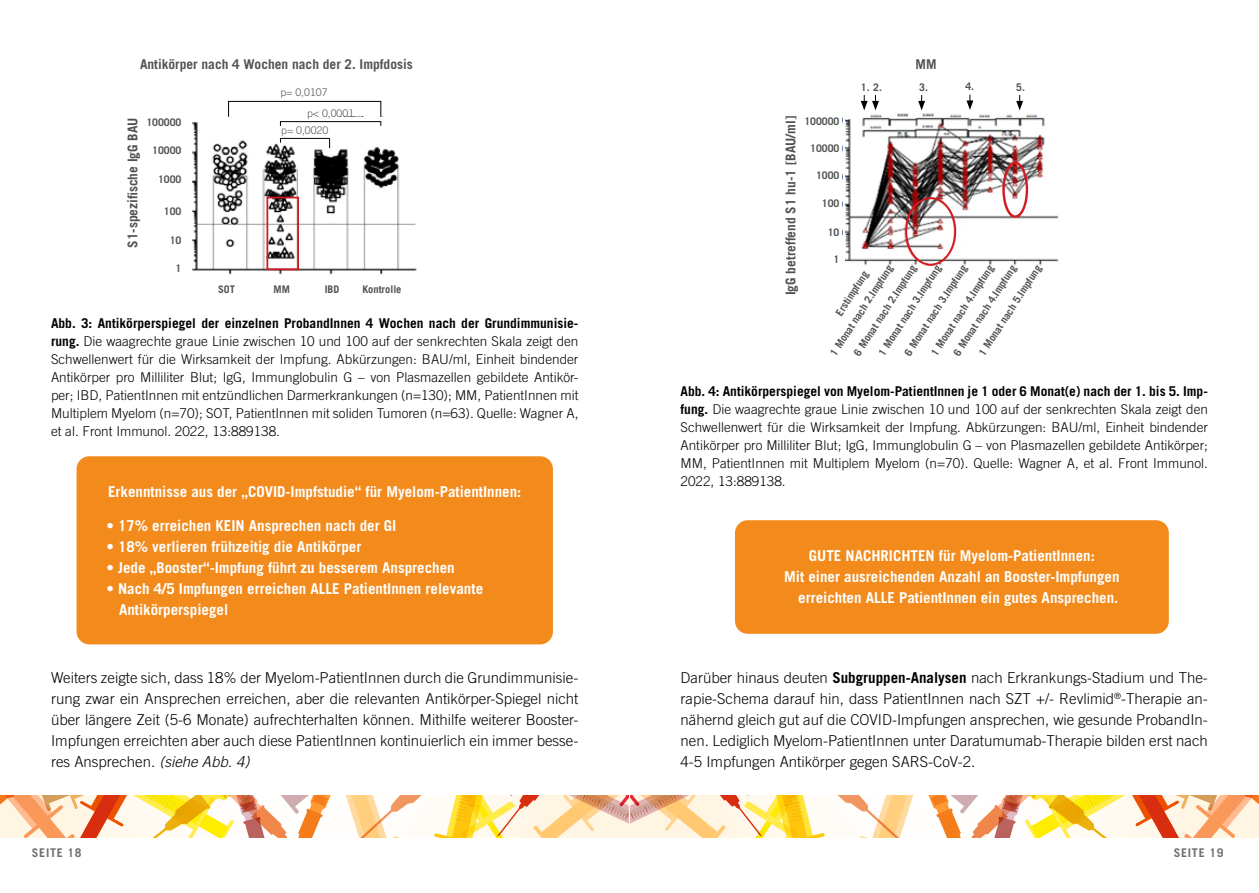
<style>
.page{position:relative;width:1259px;height:893px;background:#fff}
.page>*{position:absolute;margin:0;border:0;box-sizing:border-box;transform-origin:0 0}
.t1{font:300 15px/21px "Trade Gothic LT Std";color:#000;text-align:justify}
.t2{font:700 15px/21px "Trade Gothic LT Std";color:#fff}
.t3{font:300 13.5px/18px "Trade Gothic LT Std";color:#000;text-align:justify}
.t4{font:700 13.5px "Trade Gothic LT Std";color:#525251}
.t5{font:700 12px "Trade Gothic LT Std";letter-spacing:.06em;color:#706f6f}
.t6{font:700 10.5px/17.2px "Trade Gothic LT Std";color:#525251}
.t7{font:300 10.5px "Trade Gothic LT Std";color:#525251}
.s1{font-weight:700}
.s2{font-style:italic}
</style>
<div class="page">
<svg style="left:0;top:795px;width:1259px;height:43px"></svg>
<img style="left:845px;top:113px;width:214px;height:153px">
<img style="left:192px;top:122px;width:225px;height:152px">
<div style="left:222px;top:117px;width:175px;height:14px;background:#fff"></div>
<div style="left:222px;top:117px;width:109px;height:21px;background:#fff"></div>
<div style="left:266px;top:117px;width:81px;height:25px;background:#fff"></div>
<div style="left:324px;top:117px;width:15px;height:33px;background:#fff"></div>
<div style="left:375px;top:117px;width:15px;height:21px;background:#fff"></div>
<hr style="left:228px;top:101px;width:153px;height:1px;background:#000">
<svg style="left:228px;top:101px;width:1px;height:16px"></svg>
<svg style="left:861px;top:95px;width:18px;height:15px"></svg>
<svg style="left:918px;top:95px;width:7px;height:15px"></svg>
<svg style="left:966px;top:95px;width:7px;height:15px"></svg>
<svg style="left:1016px;top:95px;width:7px;height:15px"></svg>
<hr style="left:280px;top:121px;width:101px;height:1px;background:#000">
<hr style="left:280px;top:138px;width:49px;height:1px;background:#000">
<svg style="left:380px;top:102px;width:1px;height:24px"></svg>
<div style="left:77px;top:456px;width:476px;height:188px;background:#f28a1c;border-radius:13px"></div>
<div style="left:735px;top:520px;width:433px;height:114px;background:#f28a1c;border-radius:13px"></div>
<div style="left:905px;top:197px;width:51px;height:69px;border:2px solid #d11b20;border-radius:50%"></div>
<div style="left:1002px;top:162px;width:26px;height:56px;border:2px solid #d11b20;border-radius:50%"></div>
<div style="left:266px;top:197px;width:33px;height:73px;border:2px solid #d11b20"></div>
<p class="t4" style="left:140px;top:56px;width:274px">Antikörper nach 4 Wochen nach der 2. Impfdosis</p>
<p class="t4" style="left:915px;top:56px;width:23px">MM</p>
<p class="t7" style="left:280px;top:86px;width:49px">p= 0,0107</p>
<p class="t6" style="left:861px;top:78px;width:23px">1. 2.</p>
<p class="t6" style="left:919px;top:78px;width:10px">3.</p>
<p class="t6" style="left:965px;top:78px;width:10px">4.</p>
<p class="t6" style="left:1016px;top:78px;width:10px">5.</p>
<p class="t7" style="left:307px;top:107px;width:49px">p&lt; 0,0001</p>
<p class="t4" style="left:124px;top:248px;width:132px;rotate:-90deg">S1-spezifische IgG BAU</p>
<p class="t4" style="left:782px;top:295px;width:181px;rotate:-90deg">IgG betreffend S1 hu-1 [BAU/ml]</p>
<p class="t6" style="left:146px;top:114px;width:37px">100000</p>
<p class="t6" style="left:804px;top:113px;width:37px">100000</p>
<p class="t7" style="left:281px;top:124px;width:49px">p= 0,0020</p>
<p class="t6" style="left:152px;top:142px;width:31px">10000</p>
<p class="t6" style="left:810px;top:139px;width:31px">10000</p>
<p class="t6" style="left:158px;top:171px;width:25px">1000</p>
<p class="t6" style="left:816px;top:166px;width:25px">1000</p>
<p class="t6" style="left:822px;top:194px;width:19px">100</p>
<p class="t6" style="left:164px;top:202px;width:19px">100</p>
<p class="t6" style="left:827px;top:224px;width:13px">10</p>
<p class="t6" style="left:170px;top:231px;width:13px">10</p>
<p class="t6" style="left:833px;top:251px;width:7px">1</p>
<p class="t6" style="left:176px;top:259px;width:7px">1</p>
<p class="t6" style="left:811px;top:340px;width:107px;text-indent:37px;rotate:-57deg">Erstimpfung<br>1 Monat nach 2.Impfung</p>
<p class="t6" style="left:855px;top:338px;width:107px;line-height:20.7px;text-indent:-13px;rotate:-57deg">6 Monat nach 2.Impfung<br>1 Monat nach 3.Impfung</p>
<p class="t6" style="left:905px;top:336px;width:107px;line-height:22.2px;text-indent:-14px;rotate:-57deg">6 Monat nach 3.Impfung<br>1 Monat nach 4.Impfung</p>
<p class="t6" style="left:954px;top:337px;width:107px;line-height:21.1px;text-indent:-14px;rotate:-57deg">6 Monat nach 4.Impfung<br>1 Monat nach 5.Impfung</p>
<p class="t6" style="left:218px;top:280px;width:18px">SOT</p>
<p class="t6" style="left:274px;top:280px;width:18px">MM</p>
<p class="t6" style="left:325px;top:280px;width:16px">IBD</p>
<p class="t6" style="left:362px;top:280px;width:41px">Kontrolle</p>
<p class="t3" style="left:51px;top:314px;width:529px"><span class="s1">Abb. 3: Antikörperspiegel der einzelnen ProbandInnen 4 Wochen nach der Grundimmunisie&shy;rung.</span> Die waagrechte graue Linie zwischen 10 und 100 auf der senkrechten Skala zeigt den Schwellenwert für die Wirksamkeit der Impfung. Abkürzungen: BAU/ml, Einheit bindender Antikörper pro Milliliter Blut; IgG, Immunglobulin G – von Plasmazellen gebildete Antikör&shy;per; IBD, PatientInnen mit entzündlichen Darmerkrankungen (n=130); MM, PatientInnen mit Multiplem Myelom (n=70); SOT, PatientInnen mit soliden Tumoren (n=63). Quelle: Wagner A, et al. Front Immunol. 2022, 13:889138.</p>
<p class="t3" style="left:680px;top:382px;width:529px"><span class="s1">Abb. 4: Antikörperspiegel von Myelom-PatientInnen je 1 oder 6 Monat(e) nach der 1. bis 5. Imp&shy;fung.</span> Die waagrechte graue Linie zwischen 10 und 100 auf der senkrechten Skala zeigt den Schwellenwert für die Wirksamkeit der Impfung. Abkürzungen: BAU/ml, Einheit bindender Antikörper pro Milliliter Blut; IgG, Immunglobulin G – von Plasmazellen gebildete Antikörper; MM, PatientInnen mit Multiplem Myelom (n=70). Quelle: Wagner A, et al. Front Immunol.<br>2022, 13:889138.</p>
<p class="t2" style="left:108px;top:481px;width:415px">Erkenntnisse aus der „COVID-Impfstudie“ für Myelom-PatientInnen:</p>
<p class="t2" style="left:106px;top:515px;width:292px">• 17% erreichen KEIN Ansprechen nach der GI</p>
<p class="t2" style="left:106px;top:536px;width:257px">• 18% verlieren frühzeitig die Antikörper</p>
<p class="t2" style="left:106px;top:557px;width:350px">• Jede „Booster“-Impfung führt zu besserem Ansprechen</p>
<p class="t2" style="left:119px;top:578px;width:365px;text-indent:-13px">• Nach 4/5 Impfungen erreichen ALLE PatientInnen relevante<br>Antikörperspiegel</p>
<p class="t2" style="left:809px;top:545px;width:287px">GUTE NACHRICHTEN für Myelom-PatientInnen:</p>
<p class="t2" style="left:784px;top:566px;width:337px">Mit einer ausreichenden Anzahl an Booster-Impfungen</p>
<p class="t2" style="left:798px;top:587px;width:322px">erreichten ALLE PatientInnen ein gutes Ansprechen.</p>
<p class="t1" style="left:51px;top:667px;width:529px">Weiters zeigte sich, dass 18% der Myelom-PatientInnen durch die Grundimmunisie&shy;rung zwar ein Ansprechen erreichen, aber die relevanten Antikörper-Spiegel nicht über längere Zeit (5-6 Monate) aufrechterhalten können. Mithilfe weiterer Booster-Impfungen erreichten aber auch diese PatientInnen kontinuierlich ein immer besse&shy;res Ansprechen. <span class="s2">(siehe Abb. 4)</span></p>
<p class="t1" style="left:680px;top:667px;width:529px">Darüber hinaus deuten <span class="s1">Subgruppen-Analysen</span> nach Erkrankungs-Stadium und The&shy;rapie-Schema darauf hin, dass PatientInnen nach SZT +/- Revlimid<sup>®</sup>-Therapie an&shy;nähernd gleich gut auf die COVID-Impfungen ansprechen, wie gesunde ProbandIn&shy;nen. Lediglich Myelom-PatientInnen unter Daratumumab-Therapie bilden erst nach 4-5 Impfungen Antikörper gegen SARS-CoV-2.</p>
<p class="t5" style="left:32px;top:845px;width:51px">SEITE 18</p>
<p class="t5" style="left:1173px;top:845px;width:51px">SEITE 19</p>
</div>
